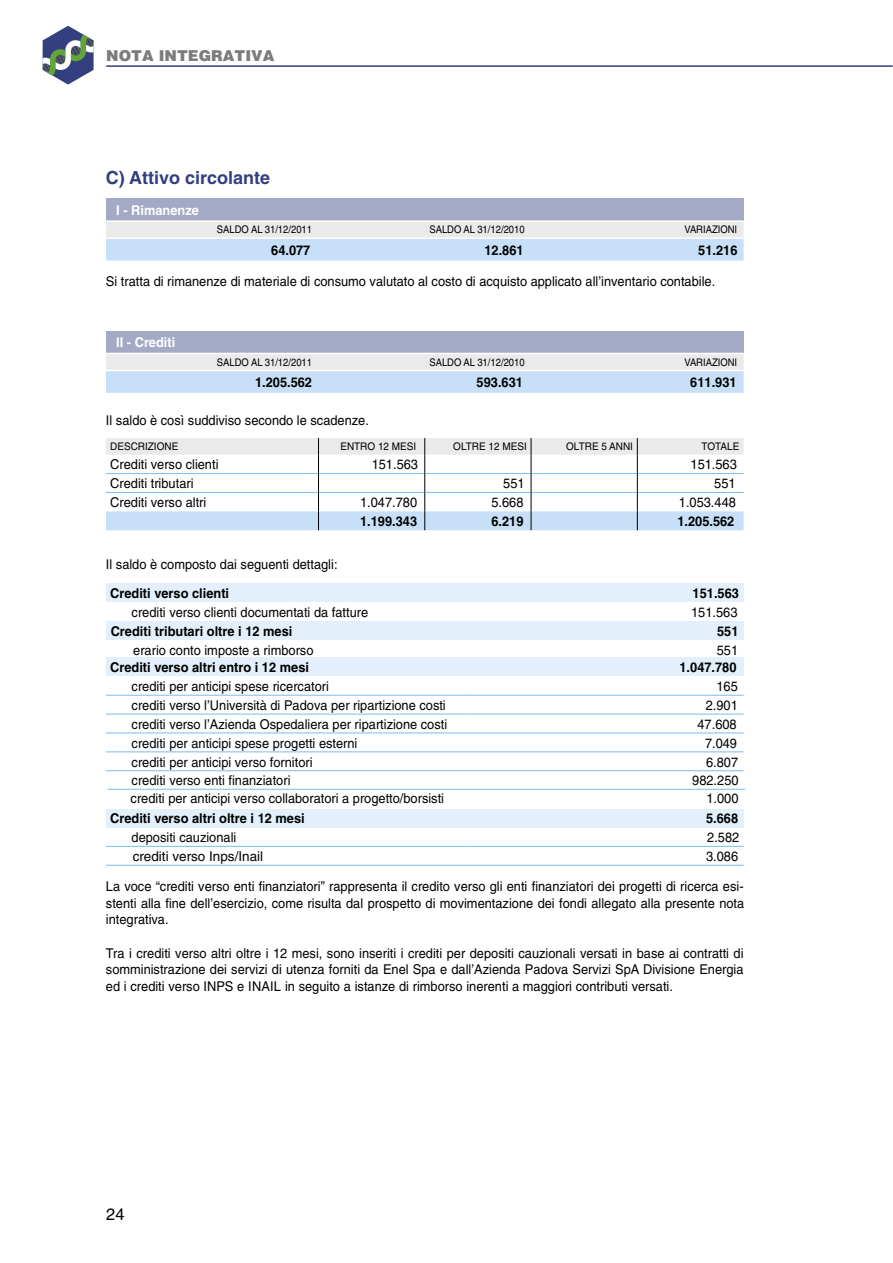
<style>
.page{position:relative;width:893px;height:1263px;background:#fff}
.page>*{position:absolute;margin:0;border:0;box-sizing:border-box;transform-origin:0 0}
.t1{font:700 18px "Helvetica";color:#333f7f}
.t2{font:16.5px "Helvetica";color:#000}
.t3{font:900 15px "Helvetica";color:#7c7c7c}
.t4{font:13.5px/16.5px "Helvetica";color:#000;text-align:justify;scale:.95 1}
.t5{font:700 13.5px "Helvetica";color:#000;scale:.95 1}
.t6{font:13.5px "Helvetica";color:#000}
.t7{font:700 13.5px "Helvetica";color:#fff;scale:.95 1}
.t8{font:10.5px "Helvetica";color:#000;scale:.9 1}
.t9{font:10.5px "Helvetica";color:#000;scale:.95 1}
</style>
<div class="page">
<div style="left:106px;top:199px;width:637px;height:22px;background:#a4a9c6"></div>
<svg style="left:106px;top:222px;width:637px;height:39px;background:#d5e4f1"></svg>
<hr style="left:106px;top:220px;width:425px;height:2px;background:#fff">
<hr style="left:531px;top:220px;width:212px;height:2px;background:#fff">
<hr style="left:106px;top:237px;width:425px;height:2px;background:#fff">
<hr style="left:531px;top:237px;width:212px;height:2px;background:#fff">
<div style="left:106px;top:331px;width:637px;height:22px;background:#a4a9c6"></div>
<svg style="left:106px;top:354px;width:637px;height:39px;background:#d6e4f1"></svg>
<hr style="left:106px;top:370px;width:425px;height:1px;background:#fff">
<hr style="left:531px;top:370px;width:212px;height:1px;background:#fff">
<svg style="left:106px;top:438px;width:637px;height:92px"></svg>
<div style="left:106px;top:809px;width:637px;height:18px;background:#e3f0fb"></div>
<div style="left:106px;top:657px;width:637px;height:19px;background:#e3f0fb"></div>
<div style="left:106px;top:583px;width:637px;height:19px;background:#e3f0fb"></div>
<hr style="left:106px;top:695px;width:361px;height:1px;background:#79bced">
<hr style="left:467px;top:695px;width:276px;height:1px;background:#79bced">
<hr style="left:106px;top:714px;width:361px;height:1px;background:#79bced">
<hr style="left:467px;top:714px;width:276px;height:1px;background:#79bced">
<hr style="left:106px;top:733px;width:361px;height:1px;background:#79bced">
<hr style="left:467px;top:733px;width:276px;height:1px;background:#79bced">
<hr style="left:106px;top:752px;width:361px;height:1px;background:#79bced">
<hr style="left:467px;top:752px;width:276px;height:1px;background:#79bced">
<hr style="left:106px;top:770px;width:361px;height:1px;background:#79bced">
<hr style="left:467px;top:770px;width:276px;height:1px;background:#79bced">
<hr style="left:106px;top:846px;width:361px;height:1px;background:#79bced">
<hr style="left:467px;top:846px;width:276px;height:1px;background:#79bced">
<hr style="left:106px;top:865px;width:361px;height:1px;background:#79bced">
<hr style="left:467px;top:865px;width:276px;height:1px;background:#79bced">
<svg style="left:43px;top:26px;width:51px;height:59px"></svg>
<hr style="left:106px;top:65px;width:787px;height:2px;background:#333f7f">
<div style="left:106px;top:621px;width:638px;height:19px;background:#e3f0fb"></div>
<hr style="left:107px;top:789px;width:362px;height:1px;background:#79bced">
<hr style="left:469px;top:789px;width:276px;height:1px;background:#79bced">
<p class="t3" style="left:106px;top:50px;width:170px">NOTA INTEGRATIVA</p>
<h1 class="t1" style="left:106px;top:171px;width:166px">C) Attivo circolante</h1>
<p class="t7" style="left:116px;top:205px;width:88px">I - Rimanenze</p>
<p class="t8" style="left:217px;top:226px;width:107px">SALDO AL 31/12/2011</p>
<p class="t8" style="left:429px;top:226px;width:107px">SALDO AL 31/12/2010</p>
<p class="t8" style="left:684px;top:226px;width:60px">VARIAZIONI</p>
<p class="t5" style="left:271px;top:245px;width:43px">64.077</p>
<p class="t5" style="left:484px;top:245px;width:43px">12.861</p>
<p class="t5" style="left:698px;top:245px;width:43px">51.216</p>
<p class="t4" style="left:106px;top:274px;width:643px">Si tratta di rimanenze di materiale di consumo valutato al costo di acquisto applicato all’inventario contabile.</p>
<p class="t7" style="left:116px;top:338px;width:64px">II - Crediti</p>
<p class="t8" style="left:217px;top:358px;width:107px">SALDO AL 31/12/2011</p>
<p class="t8" style="left:429px;top:358px;width:107px">SALDO AL 31/12/2010</p>
<p class="t8" style="left:684px;top:358px;width:60px">VARIAZIONI</p>
<p class="t5" style="left:255px;top:377px;width:62px">1.205.562</p>
<p class="t5" style="left:477px;top:377px;width:50px">593.631</p>
<p class="t5" style="left:690px;top:377px;width:50px">611.931</p>
<p class="t4" style="left:106px;top:414px;width:278px">Il saldo è così suddiviso secondo le scadenze.</p>
<p class="t9" style="left:110px;top:443px;width:73px">DESCRIZIONE</p>
<p class="t9" style="left:340px;top:443px;width:81px">ENTRO 12 MESI</p>
<p class="t9" style="left:453px;top:443px;width:79px">OLTRE 12 MESI</p>
<p class="t9" style="left:566px;top:443px;width:72px">OLTRE 5 ANNI</p>
<p class="t9" style="left:701px;top:443px;width:41px">TOTALE</p>
<p class="t4" style="left:110px;top:458px;width:115px">Crediti verso clienti</p>
<p class="t4" style="left:372px;top:458px;width:50px">151.563</p>
<p class="t4" style="left:690px;top:458px;width:50px">151.563</p>
<p class="t4" style="left:110px;top:477px;width:89px">Crediti tributari</p>
<p class="t4" style="left:503px;top:477px;width:24px">551</p>
<p class="t4" style="left:714px;top:477px;width:24px">551</p>
<p class="t4" style="left:110px;top:495px;width:103px">Crediti verso altri</p>
<p class="t4" style="left:360px;top:495px;width:62px">1.047.780</p>
<p class="t4" style="left:491px;top:495px;width:35px">5.668</p>
<p class="t4" style="left:679px;top:495px;width:62px">1.053.448</p>
<p class="t5" style="left:360px;top:516px;width:62px">1.199.343</p>
<p class="t5" style="left:491px;top:516px;width:35px">6.219</p>
<p class="t5" style="left:677px;top:516px;width:62px">1.205.562</p>
<p class="t4" style="left:106px;top:557px;width:245px">Il saldo è composto dai seguenti dettagli:</p>
<p class="t5" style="left:110px;top:588px;width:127px">Crediti verso clienti</p>
<p class="t5" style="left:693px;top:588px;width:50px">151.563</p>
<p class="t4" style="left:132px;top:605px;width:250px">crediti verso clienti documentati da fatture</p>
<p class="t4" style="left:691px;top:605px;width:50px">151.563</p>
<p class="t5" style="left:111px;top:626px;width:193px">Crediti tributari oltre i 12 mesi</p>
<p class="t5" style="left:717px;top:626px;width:24px">551</p>
<p class="t4" style="left:133px;top:643px;width:191px">erario conto imposte a rimborso</p>
<p class="t4" style="left:717px;top:643px;width:24px">551</p>
<p class="t5" style="left:110px;top:662px;width:211px">Crediti verso altri entro i 12 mesi</p>
<p class="t5" style="left:679px;top:662px;width:62px">1.047.780</p>
<p class="t4" style="left:132px;top:679px;width:209px">crediti per anticipi spese ricercatori</p>
<p class="t4" style="left:716px;top:679px;width:24px">165</p>
<p class="t4" style="left:132px;top:698px;width:332px">crediti verso l’Università di Padova per ripartizione costi</p>
<p class="t4" style="left:706px;top:698px;width:35px">2.901</p>
<p class="t4" style="left:132px;top:717px;width:334px">crediti verso l’Azienda Ospedaliera per ripartizione costi</p>
<p class="t4" style="left:697px;top:717px;width:43px">47.608</p>
<p class="t4" style="left:132px;top:736px;width:239px">crediti per anticipi spese progetti esterni</p>
<p class="t4" style="left:705px;top:736px;width:35px">7.049</p>
<p class="t4" style="left:132px;top:755px;width:192px">crediti per anticipi verso fornitori</p>
<p class="t4" style="left:706px;top:755px;width:35px">6.807</p>
<p class="t4" style="left:132px;top:774px;width:169px">crediti verso enti finanziatori</p>
<p class="t4" style="left:692px;top:774px;width:50px">982.250</p>
<p class="t5" style="left:110px;top:814px;width:206px">Crediti verso altri oltre i 12 mesi</p>
<p class="t5" style="left:706px;top:814px;width:35px">5.668</p>
<p class="t4" style="left:132px;top:830px;width:112px">depositi cauzionali</p>
<p class="t4" style="left:707px;top:830px;width:35px">2.582</p>
<p class="t6" style="left:133px;top:851px;width:132px">crediti verso Inps/Inail</p>
<p class="t4" style="left:706px;top:849px;width:35px">3.086</p>
<p class="t4" style="left:106px;top:880px;width:673px">La voce “crediti verso enti finanziatori” rappresenta il credito verso gli enti finanziatori dei progetti di ricerca esi&shy;stenti alla fine dell’esercizio, come risulta dal prospetto di movimentazione dei fondi allegato alla presente nota integrativa.</p>
<p class="t4" style="left:106px;top:946px;width:673px">Tra i crediti verso altri oltre i 12 mesi, sono inseriti i crediti per depositi cauzionali versati in base ai contratti di somministrazione dei servizi di utenza forniti da Enel Spa e dall’Azienda Padova Servizi SpA Divisione Energia ed i crediti verso INPS e INAIL in seguito a istanze di rimborso inerenti a maggiori contributi versati.</p>
<p class="t4" style="left:131px;top:791px;width:331px">crediti per anticipi verso collaboratori a progetto/borsisti</p>
<p class="t4" style="left:706px;top:791px;width:35px">1.000</p>
<p class="t2" style="left:106px;top:1208px;width:20px">24</p>
</div>
